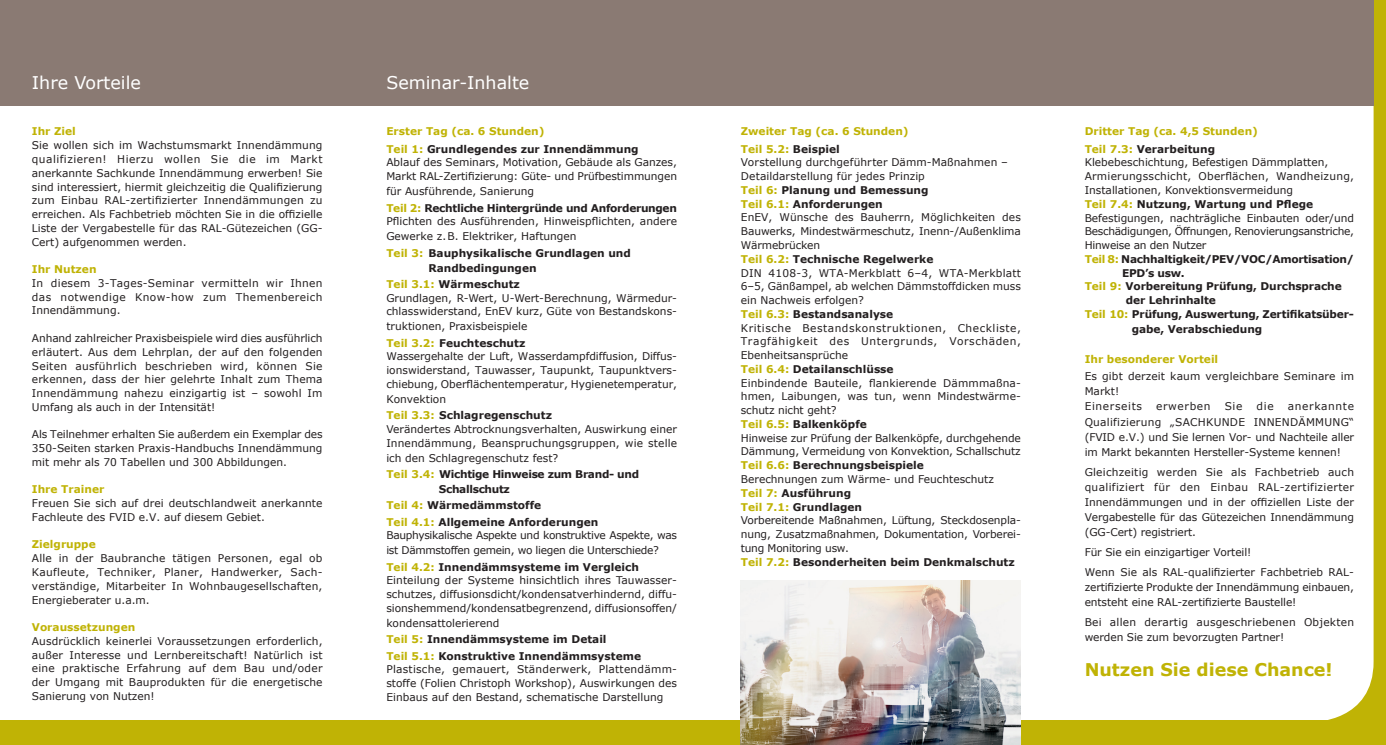
<style>
.page{position:relative;width:1386px;height:745px;background:#fff}
.page>*{position:absolute;margin:0;border:0;box-sizing:border-box;transform-origin:0 0}
.t1{font:20px "Verdana";letter-spacing:-.01em;color:#fff}
.t2{font:17.5px "Verdana";color:#fff}
.t3{font:700 17.5px "Verdana";color:#c0b305}
.t4{font:10.62px/13.8px "Verdana";color:#231f20}
.t5{font:700 10.62px/16.2px "Verdana";color:#231f20}
.t6{font:700 10.62px/17.5px "Verdana";color:#c0b305}
.t7{font:10.62px/15px "Verdana";letter-spacing:.02em;color:#231f20}
.t8{font:10.62px/15px "Verdana";letter-spacing:-.03em;color:#231f20}
.t9{font:700 10.62px/16.2px "Verdana";letter-spacing:-.03em;color:#231f20}
.t10{font:10.62px "Verdana";letter-spacing:-.025em;color:#231f20}
.t11{font:700 10.62px "Verdana";letter-spacing:-.025em;color:#231f20}
.t12{font:10.62px "Verdana";letter-spacing:-.02em;color:#231f20}
.t13{font:10.62px "Verdana";letter-spacing:.06em;color:#231f20}
.s1{color:#231f20}
.s2{font-weight:400}
.s3{color:#c0b305}
.s4{font-weight:700;color:#c0b305}
.s5{font-weight:700}
</style>
<div class="page">
<div style="left:1245px;top:0;width:140px;height:744px;background:#c0b305"></div>
<div style="left:1052px;top:41px;width:321px;height:680px;background:#fff;border-radius:60px"></div>
<div style="left:0;top:720px;width:1385px;height:24px;background:#c0b305"></div>
<div style="left:0;top:0;width:1373px;height:105px;background:#8a7a73"></div>
<img style="left:741px;top:580px;width:279px;height:164px">
<h2 class="t2" style="left:32px;top:71px;width:111px">Ihre Vorteile</h2>
<h2 class="t2" style="left:386px;top:71px;width:144px">Seminar-Inhalte</h2>
<p class="t6" style="left:386px;top:122px;width:254px">Erster Tag (ca. 6 Stunden)<br>Teil 1: <span class="s1">Grundlegendes zur Innendämmung</span></p>
<p class="t4" style="left:386px;top:156px;width:292px">Ablauf des Seminars, Motivation, Gebäude als Ganzes,<br>Markt RAL-Zertifizierung: Güte- und Prüfbestimmungen</p>
<p class="t9" style="left:386px;top:183px;width:292px"><span class="s2">für Ausführende, Sanierung<br></span><span class="s3">Teil 2:</span> Rechtliche Hintergründe und Anforderungen</p>
<p class="t4" style="left:386px;top:214px;width:292px;line-height:15px">Pflichten des Ausführenden, Hinweispflichten, andere<br>Gewerke z.B. Elektriker, Haftungen</p>
<p class="t5" style="left:428px;top:245px;width:204px;line-height:15px;text-indent:-42px"><span class="s3">Teil 3:</span> Bauphysikalische Grundlagen und<br>Randbedingungen</p>
<p class="t4" style="left:386px;top:277px;width:292px"><span class="s4">Teil 3.1:</span> <span class="s5">Wärmeschutz<br></span>Grundlagen, R-Wert, U-Wert-Berechnung, Wärmedur&shy;chlasswiderstand, EnEV kurz, Güte von Bestandskons-</p>
<p class="t4" style="left:386px;top:318px;width:143px;line-height:16.2px">truktionen, Praxisbeispiele<br><span class="s4">Teil 3.2:</span> <span class="s5">Feuchteschutz</span></p>
<p class="t4" style="left:386px;top:349px;width:292px;text-align:justify">Wassergehalte der Luft, Wasserdampfdiffusion, Diffus&shy;ionswiderstand, Tauwasser, Taupunkt, Taupunktvers&shy;chiebung, Oberflächentemperatur, Hygienetemperatur,</p>
<p class="t5" style="left:386px;top:391px;width:167px"><span class="s2">Konvektion<br></span><span class="s3">Teil 3.3:</span> Schlagregenschutz</p>
<p class="t4" style="left:386px;top:422px;width:292px">Verändertes Abtrocknungsverhalten, Auswirkung einer<br>Innendämmung, Beanspruchungsgruppen, wie stelle</p>
<p class="t4" style="left:386px;top:449px;width:254px;line-height:16.2px">ich den Schlagregenschutz fest?<br><span class="s4">Teil 3.4:</span> <span class="s5">Wichtige Hinweise zum Brand- und</span></p>
<p class="t5" style="left:386px;top:481px;width:214px;text-indent:52px">Schallschutz<br><span class="s3">Teil 4:</span> Wärmedämmstoffe<br><span class="s3">Teil 4.1:</span> Allgemeine Anforderungen</p>
<p class="t8" style="left:386px;top:528px;width:292px">Bauphysikalische Aspekte und konstruktive Aspekte, was ist Dämmstoffen gemein, wo liegen die Unterschiede?</p>
<p class="t4" style="left:386px;top:559px;width:292px"><span class="s4">Teil 4.2:</span> <span class="s5">Innendämmsysteme im Vergleich </span>Einteilung der Systeme hinsichtlich ihres Tauwasser&shy;schutzes, diffusionsdicht/kondensatverhindernd, diffu&shy;sionshemmend/kondensatbegrenzend, diffusionsoffen/</p>
<p class="t5" style="left:386px;top:614px;width:256px"><span class="s2">kondensattolerierend<br></span><span class="s3">Teil 5:</span> Innendämmsysteme im Detail<br><span class="s3">Teil 5.1:</span> Konstruktive Innendämmsysteme</p>
<p class="t4" style="left:386px;top:662px;width:292px;text-align:justify">Plastische, gemauert, Ständerwerk, Plattendämm&shy;stoffe (Folien Christoph Workshop), Auswirkungen des Einbaus auf den Bestand, schematische Darstellung</p>
<h1 class="t1" style="left:388px;top:71px;width:174px">Seminar-Termine</h1>
<p class="t6" style="left:32px;top:123px;width:45px">Ihr Ziel</p>
<p class="t4" style="left:32px;top:139px;width:292px;text-align:justify">Sie wollen sich im Wachstumsmarkt Innendämmung qualifizieren! Hierzu wollen Sie die im Markt anerkannte Sachkunde Innendämmung erwerben! Sie sind interessiert, hiermit gleichzeitig die Qualifizierung zum Einbau RAL-zertifizierter Innendämmungen zu erreichen. Als Fachbetrieb möchten Sie in die offizielle Liste der Vergabestelle für das RAL-Gütezeichen (GG-Cert) aufgenommen werden.</p>
<p class="t6" style="left:32px;top:260px;width:66px">Ihr Nutzen</p>
<p class="t4" style="left:32px;top:276px;width:292px;text-align:justify">In diesem 3-Tages-Seminar vermitteln wir Ihnen das notwendige Know-how zum Themenbereich Innendämmung.</p>
<p class="t4" style="left:32px;top:331px;width:292px;text-align:justify">Anhand zahlreicher Praxisbeispiele wird dies ausführlich erläutert. Aus dem Lehrplan, der auf den folgenden Seiten ausführlich beschrieben wird, können Sie erkennen, dass der hier gelehrte Inhalt zum Thema Innendämmung nahezu einzigartig ist – sowohl Im Umfang als auch in der Intensität!</p>
<p class="t4" style="left:32px;top:427px;width:292px;text-align:justify">Als Teilnehmer erhalten Sie außerdem ein Exemplar des 350-Seiten starken Praxis-Handbuchs Innendämmung mit mehr als 70 Tabellen und 300 Abbildungen.</p>
<p class="t6" style="left:32px;top:480px;width:74px">Ihre Trainer</p>
<p class="t4" style="left:32px;top:496px;width:292px">Freuen Sie sich auf drei deutschlandweit anerkannte<br>Fachleute des FVID e.V. auf diesem Gebiet.</p>
<p class="t6" style="left:32px;top:535px;width:65px">Zielgruppe</p>
<p class="t4" style="left:32px;top:551px;width:292px;text-align:justify">Alle in der Baubranche tätigen Personen, egal ob Kaufleute, Techniker, Planer, Handwerker, Sach&shy;verständige, Mitarbeiter In Wohnbaugesellschaften, Energieberater u.a.m.</p>
<p class="t6" style="left:32px;top:618px;width:105px">Voraussetzungen</p>
<p class="t4" style="left:32px;top:633px;width:292px;text-align:justify">Ausdrücklich keinerlei Voraussetzungen erforderlich, außer Interesse und Lernbereitschaft! Natürlich ist eine praktische Erfahrung auf dem Bau und/oder der Umgang mit Bauprodukten für die energetische Sanierung von Nutzen!</p>
<p class="t6" style="left:741px;top:122px;width:169px">Zweiter Tag (ca. 6 Stunden)<br>Teil 5.2: <span class="s1">Beispiel</span></p>
<p class="t4" style="left:741px;top:156px;width:281px">Vorstellung durchgeführter Dämm-Maßnahmen – Detaildarstellung für jedes Prinzip<br><span class="s4">Teil 6:</span> <span class="s5">Planung und Bemessung<br></span><span class="s4">Teil 6.1:</span> <span class="s5">Anforderungen<br></span>EnEV, Wünsche des Bauherrn, Möglichkeiten des Bauwerks, Mindestwärmeschutz, Inenn-/Außenklima Wärmebrücken<br><span class="s4">Teil 6.2:</span> <span class="s5">Technische Regelwerke<br></span>DIN 4108-3, WTA-Merkblatt 6–4, WTA-Merkblatt 6–5, Gänßampel, ab welchen Dämmstoffdicken muss ein Nachweis erfolgen?<br><span class="s4">Teil 6.3:</span> <span class="s5">Bestandsanalyse<br></span>Kritische Bestandskonstruktionen, Checkliste, Tragfähigkeit des Untergrunds, Vorschäden, Ebenheitsansprüche<br><span class="s4">Teil 6.4:</span> <span class="s5">Detailanschlüsse<br></span>Einbindende Bauteile, flankierende Dämmmaßna&shy;hmen, Laibungen, was tun, wenn Mindestwärme&shy;schutz nicht geht?<br><span class="s4">Teil 6.5:</span> <span class="s5">Balkenköpfe<br></span>Hinweise zur Prüfung der Balkenköpfe, durchgehende Dämmung, Vermeidung von Konvektion, Schallschutz <span class="s4">Teil 6.6:</span> <span class="s5">Berechnungsbeispiele<br></span>Berechnungen zum Wärme- und Feuchteschutz<br><span class="s4">Teil 7:</span> <span class="s5">Ausführung<br></span><span class="s4">Teil 7.1:</span> <span class="s5">Grundlagen<br></span>Vorbereitende Maßnahmen, Lüftung, Steckdosenpla&shy;nung, Zusatzmaßnahmen, Dokumentation, Vorberei&shy;tung Monitoring usw.<br><span class="s4">Teil 7.2:</span> <span class="s5">Besonderheiten beim Denkmalschutz</span></p>
<p class="t6" style="left:1084px;top:122px;width:175px">Dritter Tag (ca. 4,5 Stunden)<br>Teil 7.3: <span class="s1">Verarbeitung</span></p>
<p class="t4" style="left:1084px;top:156px;width:245px">Klebebeschichtung, Befestigen Dämmplatten,</p>
<p class="t7" style="left:1084px;top:169px;width:271px">Armierungsschicht, Oberflächen, Wandheizung,</p>
<p class="t4" style="left:1084px;top:183px;width:210px">Installationen, Konvektionsvermeidung</p>
<p class="t5" style="left:1084px;top:196px;width:230px"><span class="s3">Teil 7.4:</span> Nutzung, Wartung und Pflege</p>
<p class="t4" style="left:1084px;top:211px;width:271px">Befestigungen, nachträgliche Einbauten oder/und</p>
<p class="t10" style="left:1084px;top:224px;width:271px">Beschädigungen, Öffnungen, Renovierungsanstriche,</p>
<p class="t12" style="left:1084px;top:238px;width:123px">Hinweise an den Nutzer</p>
<p class="t11" style="left:1084px;top:252px;width:271px"><span class="s3">Teil 8:</span> Nachhaltigkeit/PEV/VOC/Amortisation/</p>
<p class="t5" style="left:1122px;top:264px;width:64px">EPD’s usw.</p>
<p class="t5" style="left:1084px;top:278px;width:259px"><span class="s3">Teil 9:</span> Vorbereitung Prüfung, Durchsprache</p>
<p class="t5" style="left:1125px;top:292px;width:91px">der Lehrinhalte</p>
<p class="t5" style="left:1084px;top:306px;width:271px"><span class="s3">Teil 10:</span> Prüfung, Auswertung, Zertifikatsüber-</p>
<p class="t5" style="left:1132px;top:321px;width:132px">gabe, Verabschiedung</p>
<p class="t6" style="left:1084px;top:350px;width:135px">Ihr besonderer Vorteil</p>
<p class="t4" style="left:1084px;top:369px;width:271px;line-height:15px">Es gibt derzeit kaum vergleichbare Seminare im<br>Markt!<br>Einerseits</p>
<p class="t4" style="left:1084px;top:399px;width:271px;line-height:15px;text-align:justify;text-indent:203px">anerkannte Qualifizierung „SACHKUNDE INNENDÄMMUNG“ (FVID e.V.) und Sie lernen Vor- und Nachteile aller im Markt bekannten Hersteller-Systeme kennen!</p>
<p class="t4" style="left:1084px;top:464px;width:271px;line-height:15px;text-align:justify">Gleichzeitig werden Sie als Fachbetrieb auch qualifiziert für den Einbau RAL-zertifizierter Innendämmungen und in der offiziellen Liste der Vergabestelle für das Gütezeichen Innendämmung (GG-Cert) registriert.</p>
<p class="t4" style="left:1084px;top:541px;width:271px;line-height:20px">Für Sie ein einzigartiger Vorteil!<br>Wenn Sie als RAL-qualifizierter Fachbetrieb RAL-</p>
<p class="t4" style="left:1084px;top:579px;width:271px;line-height:15px">zertifizierte Produkte der Innendämmung einbauen, entsteht eine RAL-zertifizierte Baustelle!</p>
<p class="t7" style="left:1084px;top:614px;width:271px">Bei allen derartig ausgeschriebenen Objekten werden Sie zum bevorzugten Partner!</p>
<h2 class="t3" style="left:1084px;top:657px;width:249px">Nutzen Sie diese Chance!</h2>
<p class="t13" style="left:1156px;top:399px;width:56px">erwerben</p>
<p class="t4" style="left:1224px;top:399px;width:19px">Sie</p>
<p class="t4" style="left:1256px;top:399px;width:19px">die</p>
</div>
